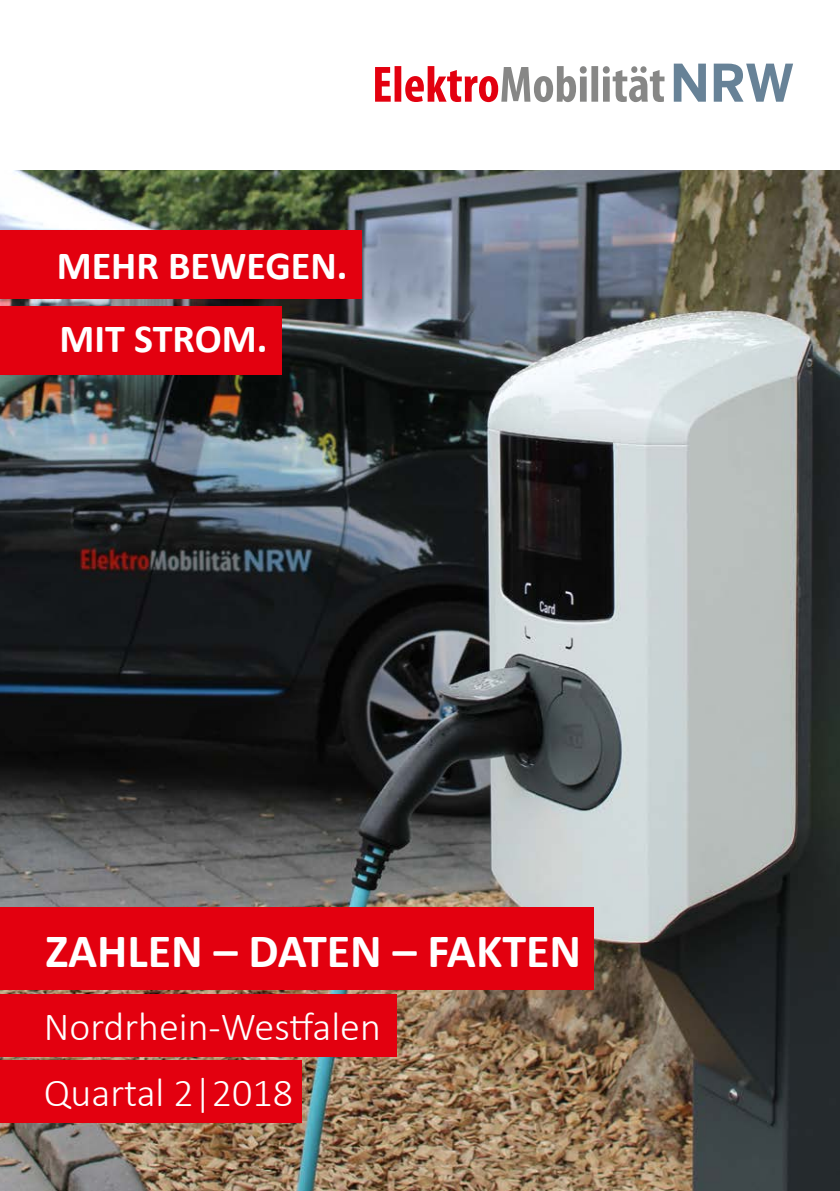
<style>
.page{position:relative;width:840px;height:1191px;background:#fff}
.page>*{position:absolute;margin:0;border:0;box-sizing:border-box;transform-origin:0 0}
.t1{font:700 48px "Calibri";color:#fff}
.t2{font:300 40px/66.2px "Calibri";color:#fff}
.t3{font:700 40px/72.8px "Calibri";color:#fff}
</style>
<div class="page">
<img style="left:0;top:170px;width:839px;height:1021px">
<svg style="left:673px;top:64px;width:119px;height:38px"></svg>
<svg style="left:375px;top:66px;width:289px;height:36px"></svg>
<div style="left:0;top:907px;width:594px;height:82px;background:#e3000f"></div>
<div style="left:0;top:994px;width:397px;height:62px;background:#e3000f"></div>
<div style="left:0;top:1061px;width:302px;height:62px;background:#e3000f"></div>
<div style="left:0;top:231px;width:361px;height:68px;background:#e3000f"></div>
<div style="left:0;top:306px;width:282px;height:68px;background:#e3000f"></div>
<p class="t3" style="left:57px;top:229px;width:292px">MEHR BEWEGEN.<br>MIT STROM.</p>
<p class="t1" style="left:45px;top:920px;width:537px">ZAHLEN – DATEN – FAKTEN</p>
<p class="t2" style="left:44px;top:993px;width:338px">Nordrhein-Westfalen<br>Quartal 2|2018</p>
</div>
